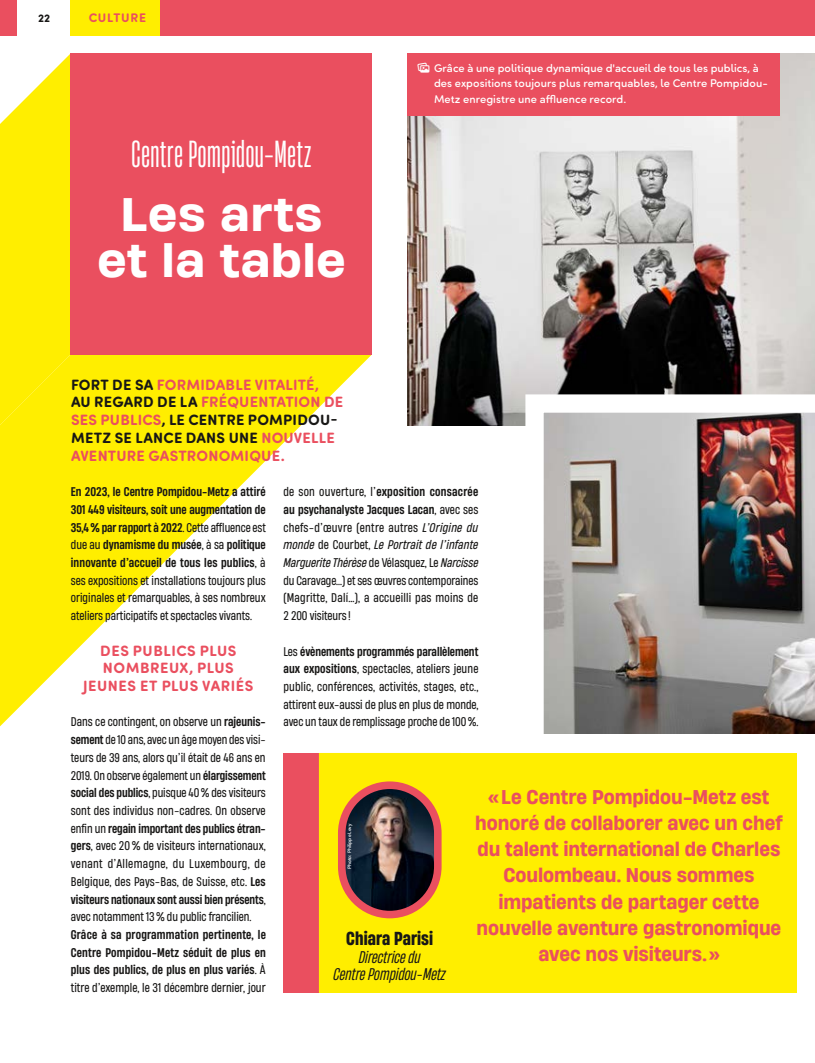
<style>
.page{position:relative;width:815px;height:1063px;background:#fff}
.page>*{position:absolute;margin:0;border:0;box-sizing:border-box;transform-origin:0 0}
.Titre_Heading_12_5_mm{font:500 44.25px/46.2px "Heading Now 75";letter-spacing:.015em;color:#fff;text-align:center}
.Surtitres_Articles{font:35.38px "Heading Now 24";letter-spacing:.02em;color:#fff}
.Bloc_élus_-_Exergue{font:500 18.75px/26.2px "Heading Now 65";letter-spacing:-.005em;color:#ea4f5f;text-align:center}
.Bloc_élus_-_Nom_Titre{font:700 17.75px "Heading Now 56";letter-spacing:.005em;color:#181716}
.Bloc_élus_-_Nom_Titre-2{font:italic 16px/17.8px "Heading Now 44";letter-spacing:.005em;color:#181716;text-align:center}
.Chapo{font:700 15px/17.8px "Sofia Pro Soft";letter-spacing:.015em;color:#ea4f5f}
.Chapo-2{font:700 15px/17.8px "Sofia Pro Soft";letter-spacing:.035em;color:#ea4f5f;text-align:center}
.Gabarit_-_Entête{font:700 12.5px "Sofia Pro Soft";letter-spacing:.065em;color:#ea4f5f}
.Texte_courant_-_Heading{font:11.88px/17.8px "Heading Now 54";letter-spacing:-.005em;color:#181716;text-align:justify}
.Texte_courant_-_Heading-2{font:500 11.88px/17.8px "Heading Now 55";letter-spacing:.01em;color:#181716;text-align:justify}
.t1{font:500 11.25px/16px "Sofia Pro Soft";letter-spacing:.005em;color:#fff}
.t2{font:700 11.25px "Sofia Pro Soft";color:#181716}
.Crédit_photo{font:500 5px "Sofia Pro Soft";letter-spacing:.005em;color:#fff}
.s1{font-family:"SF Pro Text";font-size:11.88px}
.s2{color:#181716}
.s3{font-family:"Heading Now 54";font-weight:400}
.s4{font-family:"Heading Now 55";font-weight:500}
.s5{font-style:italic}
</style>
<div class="page">
<div style="left:0;top:0;width:814px;height:35px;background:#ea4f5f"></div>
<div style="left:18px;top:0;width:53px;height:35px;background:#fff"></div>
<div style="left:71px;top:0;width:89px;height:35px;background:#fe0"></div>
<svg style="left:0;top:354px;width:372px;height:372px"></svg>
<svg style="left:0;top:53px;width:71px;height:436px;background:#feed16"></svg>
<div style="left:71px;top:53px;width:301px;height:301px;background:#ea4f5f"></div>
<div style="left:283px;top:753px;width:36px;height:239px;background:#ea4f5f"></div>
<div style="left:319px;top:753px;width:142px;height:239px;background:#fe0"></div>
<img style="left:342px;top:785px;width:96px;height:130px;border-radius:48px">
<div style="left:338px;top:781px;width:104px;height:137px;border:8px solid #ea4f5f;border-radius:48px"></div>
<div style="left:461px;top:753px;width:336px;height:239px;background:#fe0"></div>
<img style="left:407px;top:53px;width:408px;height:372px">
<img style="left:525px;top:394px;width:290px;height:340px">
<div style="left:407px;top:53px;width:373px;height:62px;background:#ea4f5f"></div>
<p class="t2" style="left:38px;top:10px;width:14px">22</p>
<p class="Gabarit_-_Entête" style="left:89px;top:8px;width:59px">CULTURE</p>
<p class="Surtitres_Articles" style="left:132px;top:130px;width:181px">Centre Pompidou-Metz</p>
<p class="Titre_Heading_12_5_mm" style="left:97px;top:190px;width:250px">Les arts et la table</p>
<p class="t1" style="left:434px;top:59px;width:335px;text-indent:-18px"><span class="s1">㍵</span> Grâce à une politique dynamique d'accueil de tous les publics, à des expositions toujours plus remarquables, le Centre Pompidou-<br>Metz enregistre une affluence record.</p>
<p class="Chapo" style="left:71px;top:375px;width:274px"><span class="s2">FORT DE SA</span> FORMIDABLE VITALITÉ,<br><span class="s2">AU REGARD DE LA</span> FRÉQUENTATION DE<br>SES PUBLICS<span class="s2">, LE CENTRE POMPIDOU-<br>METZ SE LANCE DANS UNE</span> NOUVELLE<br>AVENTURE GASTRONOMIQUE.</p>
<p class="Texte_courant_-_Heading-2" style="left:71px;top:482px;width:196px">En 2023, le Centre Pompidou-Metz a attiré 301 449 visiteurs, soit une augmentation de 35,4% par rapport à 2022<span class="s3">. Cette affluence est due au</span> dynamisme du musée<span class="s3">, à sa</span> politique innovante d’accueil de tous les publics<span class="s3">, à ses expositions et installations toujours plus originales et remarquables, à ses nombreux ateliers participatifs et spectacles vivants.</span></p>
<h2 class="Chapo-2" style="left:83px;top:641px;width:172px">DES PUBLICS PLUS<br>NOMBREUX, PLUS<br>JEUNES ET PLUS VARIÉS</h2>
<p class="Texte_courant_-_Heading" style="left:71px;top:713px;width:196px">Dans ce contingent, on observe un <span class="s4">rajeunis&shy;sement</span> de 10 ans, avec un âge moyen des visi&shy;teurs de 39 ans, alors qu’il était de 46 ans en 2019. On observe également un <span class="s4">élargissement social des publics</span>, puisque 40% des visiteurs sont des individus non-cadres. On observe enfin un <span class="s4">regain important des publics étran&shy;gers</span>, avec 20% de visiteurs internationaux, venant d’Allemagne, du Luxembourg, de Belgique, des Pays-Bas, de Suisse, etc. <span class="s4">Les visiteurs nationaux sont aussi bien présents</span>, avec notamment 13% du public francilien.</p>
<p class="Texte_courant_-_Heading-2" style="left:71px;top:925px;width:197px">Grâce à sa programmation pertinente, le Centre Pompidou-Metz séduit de plus en plus des publics, de plus en plus variés<span class="s3">. À titre d’exemple, le 31 décembre dernier, jour</span></p>
<p class="Texte_courant_-_Heading" style="left:283px;top:482px;width:196px">de son ouverture, l’<span class="s4">exposition consacrée au psychanalyste Jacques Lacan</span>, avec ses chefs-d’œuvre (entre autres <span class="s5">L’Origine du monde</span> de Courbet, <span class="s5">Le Portrait de l’infante Marguerite Thérèse</span> de Vélasquez, Le <span class="s5">Narcisse </span>du Caravage…) et ses œuvres contemporaines (Magritte, Dalí…), a accueilli pas moins de 2 200 visiteurs !</p>
<p class="Texte_courant_-_Heading" style="left:283px;top:642px;width:197px">Les <span class="s4">évènements programmés parallèlement aux expositions</span>, spectacles, ateliers jeune public, conférences, activités, stages, etc., attirent eux-aussi de plus en plus de monde, avec un taux de remplissage proche de 100%.</p>
<p class="Bloc_élus_-_Exergue" style="left:475px;top:783px;width:309px">«Le Centre Pompidou-Metz est honoré de collaborer avec un chef du talent international de Charles<br>Coulombeau. Nous sommes impatients de partager cette nouvelle aventure gastronomique avec nos visiteurs.»</p>
<p class="Crédit_photo" style="left:346px;top:869px;width:47px;rotate:-90deg">Photo : Philippe Levy</p>
<p class="Bloc_élus_-_Nom_Titre" style="left:346px;top:925px;width:88px">Chiara Parisi</p>
<p class="Bloc_élus_-_Nom_Titre-2" style="left:334px;top:947px;width:114px">Directrice du<br>Centre Pompidou-Metz</p>
</div>
